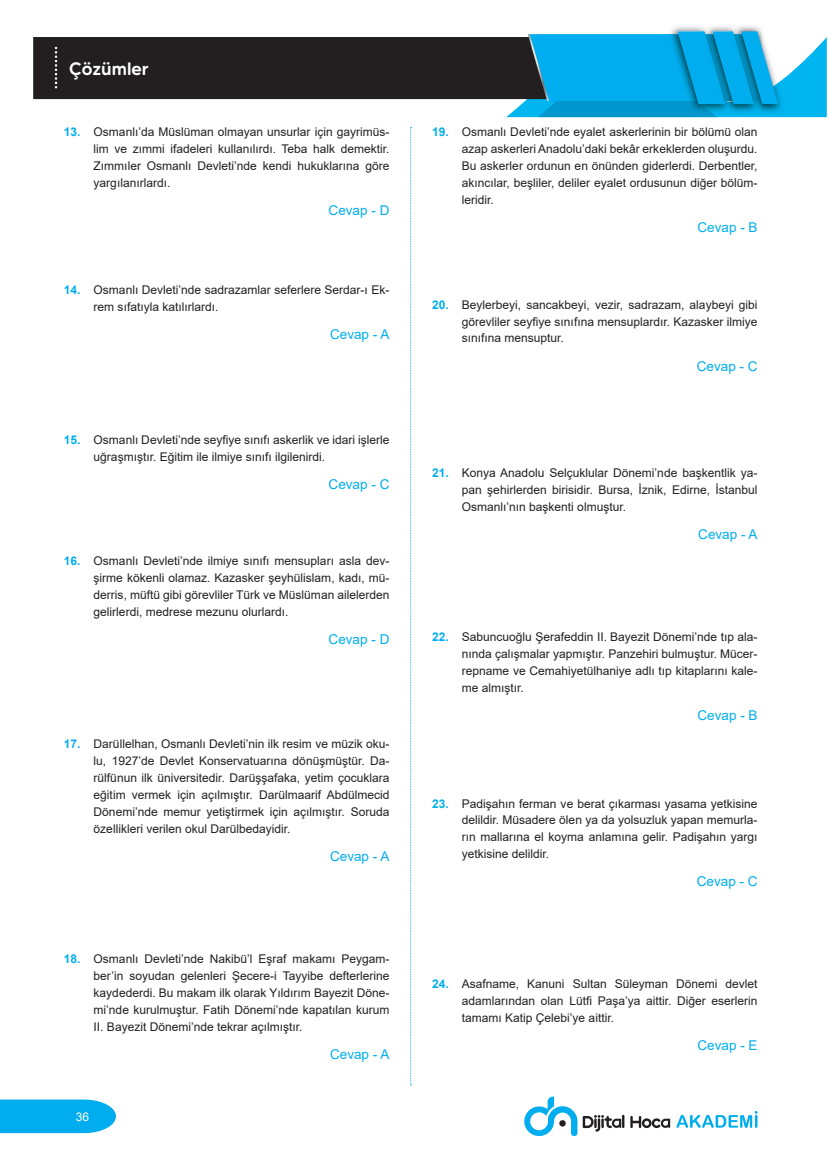
<style>
.page{position:relative;width:830px;height:1170px;background:#fff}
.page>*{position:absolute;margin:0;border:0;box-sizing:border-box;transform-origin:0 0}
.t1{font:500 18px "MADE Tommy Soft";color:#fff}
.CEVAP{font:13.5px "Arial";color:#00aeef}
.t2{font:12px/17px "Arial";color:#231f20;text-align:justify}
.t3{font:12px "Arial";color:#fff}
.s1{font-weight:700;color:#00aeef}
</style>
<div class="page">
<svg style="left:0;top:1099px;width:116px;height:33px;background:#11b3f0"></svg>
<svg style="left:676px;top:1111px;width:81px;height:16px"></svg>
<svg style="left:630px;top:1116px;width:39px;height:12px"></svg>
<svg style="left:524px;top:1096px;width:100px;height:39px"></svg>
<svg style="left:410px;top:127px;width:1px;height:958px"></svg>
<div style="left:33px;top:37px;width:473px;height:62px;background:#231f20"></div>
<svg style="left:506px;top:26px;width:320px;height:91px;background:#2babda"></svg>
<svg style="left:55px;top:47px;width:2px;height:41px"></svg>
<h1 class="t1" style="left:69px;top:57px;width:81px">Çözümler</h1>
<p class="t2" style="left:94px;top:124px;width:297px;text-indent:-30px"><span class="s1">13.</span> Osmanlı’da Müslüman olmayan unsurlar için gayrimüs&shy;lim ve zımmi ifadeleri kullanılırdı. Teba halk demektir.<br>Zımmıler Osmanlı Devleti’nde kendi hukuklarına göre yargılanırlardı.</p>
<p class="CEVAP" style="left:328px;top:201px;width:62px">Cevap - D</p>
<p class="t2" style="left:94px;top:281px;width:297px;text-indent:-30px"><span class="s1">14.</span> Osmanlı Devleti’nde sadrazamlar seferlere Serdar-ı Ek&shy;rem sıfatıyla katılırlardı.</p>
<p class="CEVAP" style="left:330px;top:325px;width:61px">Cevap - A</p>
<p class="t2" style="left:94px;top:431px;width:297px;text-indent:-30px"><span class="s1">15.</span> Osmanlı Devleti’nde seyfiye sınıfı askerlik ve idari işlerle uğraşmıştır. Eğitim ile ilmiye sınıfı ilgilenirdi.</p>
<p class="CEVAP" style="left:328px;top:474px;width:62px">Cevap - C</p>
<p class="t2" style="left:94px;top:552px;width:297px;text-indent:-30px"><span class="s1">16.</span> Osmanlı Devleti’nde ilmiye sınıfı mensupları asla dev&shy;şirme kökenli olamaz. Kazasker şeyhülislam, kadı, mü&shy;derris, müftü gibi görevliler Türk ve Müslüman ailelerden gelirlerdi, medrese mezunu olurlardı.</p>
<p class="CEVAP" style="left:328px;top:629px;width:62px">Cevap - D</p>
<p class="t2" style="left:94px;top:735px;width:297px;text-indent:-30px"><span class="s1">17.</span> Darüllelhan, Osmanlı Devleti’nin ilk resim ve müzik oku&shy;lu, 1927’de Devlet Konservatuarına dönüşmüştür. Da&shy;rülfünun ilk üniversitedir. Darüşşafaka, yetim çocuklara eğitim vermek için açılmıştır. Darülmaarif Abdülmecid Dönemi’nde memur yetiştirmek için açılmıştır. Soruda özellikleri verilen okul Darülbedayidir.</p>
<p class="CEVAP" style="left:330px;top:846px;width:61px">Cevap - A</p>
<p class="t2" style="left:94px;top:949px;width:297px;text-indent:-30px"><span class="s1">18.</span> Osmanlı Devleti’nde Nakibü’l Eşraf makamı Peygam&shy;ber’in soyudan gelenleri Şecere-i Tayyibe defterlerine kaydederdi. Bu makam ilk olarak Yıldırım Bayezit Döne&shy;mi’nde kurulmuştur. Fatih Dönemi’nde kapatılan kurum II. Bayezit Dönemi’nde tekrar açılmıştır.</p>
<p class="CEVAP" style="left:330px;top:1044px;width:61px">Cevap - A</p>
<p class="t3" style="left:76px;top:1108px;width:15px">36</p>
<p class="t2" style="left:461px;top:124px;width:297px;text-indent:-30px"><span class="s1">19.</span> Osmanlı Devleti’nde eyalet askerlerinin bir bölümü olan azap askerleri Anadolu’daki bekâr erkeklerden oluşurdu.<br>Bu askerler ordunun en önünden giderlerdi. Derbentler, akıncılar, beşliler, deliler eyalet ordusunun diğer bölüm&shy;leridir.</p>
<p class="CEVAP" style="left:697px;top:218px;width:62px">Cevap - B</p>
<p class="t2" style="left:461px;top:296px;width:297px;text-indent:-30px"><span class="s1">20.</span> Beylerbeyi, sancakbeyi, vezir, sadrazam, alaybeyi gibi görevliler seyfiye sınıfına mensuplardır. Kazasker ilmiye sınıfına mensuptur.</p>
<p class="CEVAP" style="left:696px;top:356px;width:62px">Cevap - C</p>
<p class="t2" style="left:461px;top:464px;width:297px;text-indent:-30px"><span class="s1">21.</span> Konya Anadolu Selçuklular Dönemi’nde başkentlik ya&shy;pan şehirlerden birisidir. Bursa, İznik, Edirne, İstanbul Osmanlı’nın başkenti olmuştur.</p>
<p class="CEVAP" style="left:698px;top:525px;width:61px">Cevap - A</p>
<p class="t2" style="left:461px;top:628px;width:297px;text-indent:-30px"><span class="s1">22.</span> Sabuncuoğlu Şerafeddin II. Bayezit Dönemi’nde tıp ala&shy;nında çalışmalar yapmıştır. Panzehiri bulmuştur. Mücer&shy;repname ve Cemahiyetülhaniye adlı tıp kitaplarını kale&shy;me almıştır.</p>
<p class="CEVAP" style="left:697px;top:706px;width:62px">Cevap - B</p>
<p class="t2" style="left:461px;top:794px;width:297px;text-indent:-30px"><span class="s1">23.</span> Padişahın ferman ve berat çıkarması yasama yetkisine delildir. Müsadere ölen ya da yolsuzluk yapan memurla&shy;rın mallarına el koyma anlamına gelir. Padişahın yargı yetkisine delildir.</p>
<p class="CEVAP" style="left:696px;top:872px;width:62px">Cevap - C</p>
<p class="t2" style="left:461px;top:975px;width:297px;text-indent:-30px"><span class="s1">24.</span> Asafname, Kanuni Sultan Süleyman Dönemi devlet adamlarından olan Lütfi Paşa’ya aittir. Diğer eserlerin tamamı Katip Çelebi’ye aittir.</p>
<p class="CEVAP" style="left:697px;top:1035px;width:62px">Cevap - E</p>
</div>
